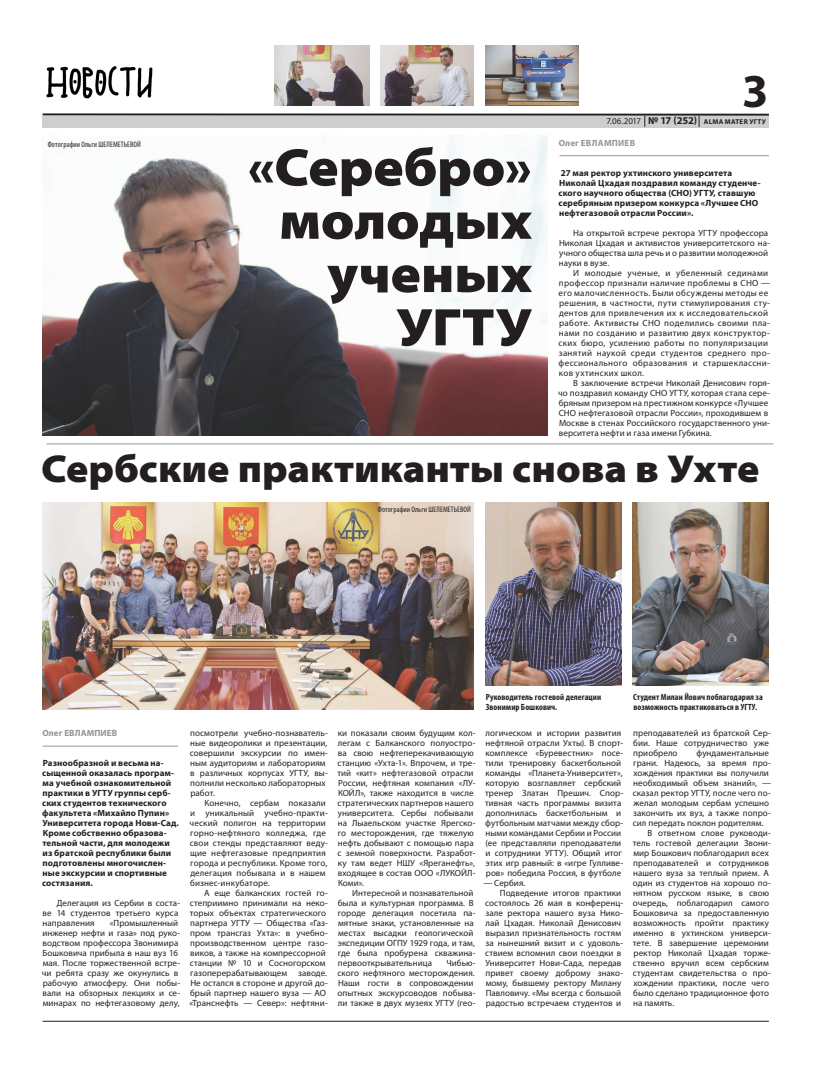
<style>
.page{position:relative;width:820px;height:1078px;background:#fff}
.page>*{position:absolute;margin:0;border:0;box-sizing:border-box;transform-origin:0 0}
.t1{font:900 semi-expanded 53.2px/53.2px "Myriad Pro";letter-spacing:-.005em;color:#231f20;text-align:right}
.t2{font:700 47.4px "Myriad Pro";color:#231f20}
.t3{font:900 semi-expanded 39px "Myriad Pro";color:#231f20}
.t4{font:9px/10px "Myriad Pro";letter-spacing:.005em;color:#231f20}
.t5{font:700 9px/10px "Myriad Pro";letter-spacing:.01em;color:#231f20}
.t6{font:9px/10px "Myriad Pro";letter-spacing:.035em;color:#231f20}
.t7{font:700 condensed 9px/10px "Myriad Pro";letter-spacing:.005em;color:#231f20}
.t8{font:700 9px "Myriad Pro";letter-spacing:.015em;color:#939598}
.t9{font:condensed 8px "Myriad Pro";letter-spacing:.01em;color:#231f20}
.t10{font:700 7px "Myriad Pro";letter-spacing:.04em;color:#231f20}
.s1{font-weight:400;font-size:9px}
.s2{font-size:10.5px}
</style>
<div class="page">
<hr style="left:43px;top:113px;width:725px;height:3px;background:#231f20">
<div style="left:43px;top:116px;width:725px;height:11px;background:#cdced0"></div>
<svg style="left:644px;top:115px;width:1px;height:12px"></svg>
<hr style="left:43px;top:1020px;width:725px;height:1px;background:#231f20">
<img style="left:46px;top:66px;width:107px;height:33px">
<img style="left:274px;top:45px;width:95px;height:60px">
<img style="left:380px;top:45px;width:93px;height:60px">
<img style="left:485px;top:45px;width:93px;height:60px">
<hr style="left:47px;top:443px;width:726px;height:1px;background:#939598">
<img style="left:43px;top:135px;width:504px;height:300px">
<img style="left:42px;top:502px;width:431px;height:207px">
<img style="left:485px;top:502px;width:136px;height:183px">
<img style="left:632px;top:502px;width:135px;height:183px">
<hr style="left:559px;top:155px;width:209px;height:1px;background:#939598">
<hr style="left:43px;top:745px;width:135px;height:1px;background:#939598">
<p class="t9" style="left:48px;top:139px;width:94px">Фотографии Ольги ШЕЛЕМЕТЬЕВОЙ</p>
<h1 class="t1" style="left:247px;top:141px;width:286px">«Серебро» молодых ученых<br>УГТУ</h1>
<h2 class="t2" style="left:741px;top:60px;width:28px">3</h2>
<p class="t10" style="left:606px;top:117px;width:161px"><span class="s1">7.06.2017</span> <span class="s2">№ 17 (252)</span> ALMA MATER УГТУ</p>
<p class="t8" style="left:558px;top:137px;width:78px">Олег ЕВЛАМПИЕВ</p>
<p class="t5" style="left:558px;top:167px;width:203px">27 мая ректор ухтинского университета Николай Цхадая поздравил команду студенче&shy;ского научного общества (СНО) УГТУ, ставшую серебряным призером конкурса «Лучшее СНО нефтегазовой отрасли России».</p>
<p class="t4" style="left:558px;top:227px;width:212px;text-indent:14px">На открытой встрече ректора УГТУ профессора Николая Цхадая и активистов университетского на&shy;учного общества шла речь и о развитии молодежной науки в вузе.</p>
<p class="t6" style="left:558px;top:267px;width:213px;text-indent:15px">И молодые ученые, и убеленный сединами профессор признали наличие проблемы в СНО — его малочисленность. Были обсуждены методы ее решения, в частности, пути стимулирования сту&shy;дентов для привлечения их к исследовательской работе. Активисты СНО поделились своими пла&shy;нами по созданию и развитию двух конструктор&shy;ских бюро, усилению работы по популяризации занятий наукой среди студентов среднего про&shy;фессионального образования и старшеклассни&shy;ков ухтинских школ.</p>
<p class="t4" style="left:558px;top:377px;width:213px;text-indent:15px">В заключение встречи Николай Денисович горя&shy;чо поздравил команду СНО УГТУ, которая стала сере&shy;бряным призером на престижном конкурсе «Лучшее СНО нефтегазовой отрасли России», проходившем в Москве в стенах Российского государственного уни&shy;верситета нефти и газа имени Губкина.</p>
<h3 class="t3" style="left:41px;top:446px;width:719px">Сербские практиканты снова в Ухте</h3>
<p class="t9" style="left:377px;top:504px;width:94px">Фотографии Ольги ШЕЛЕМЕТЬЕВОЙ</p>
<p class="t8" style="left:42px;top:727px;width:76px">Олег ЕВЛАМПИЕВ</p>
<p class="t5" style="left:42px;top:757px;width:138px">Разнообразной и весьма на&shy;сыщенной оказалась програм&shy;ма учебной ознакомительной практики в УГТУ группы серб&shy;ских студентов технического факультета «Михайло Пупин»<br>Университета города Нови-Сад.<br>Кроме собственно образова&shy;тельной части, для молодежи из братской республики были подготовлены многочислен&shy;ные экскурсии и спортивные состязания.</p>
<p class="t4" style="left:42px;top:897px;width:139px;text-indent:14px">Делегация из Сербии в соста&shy;ве 14 студентов третьего курса направления</p>
<p class="t4" style="left:42px;top:917px;width:140px;text-indent:68px">«Промышленный инженер нефти и газа» под руко&shy;водством профессора Звонимира<br>Бошковича прибыла в наш вуз 16 мая. После торжественной встре&shy;чи ребята сразу же окунулись в рабочую атмосферу. Они побы&shy;вали на обзорных лекциях и се&shy;минарах по нефтегазовому делу,</p>
<p class="t4" style="left:190px;top:727px;width:139px">посмотрели учебно-познаватель&shy;ные видеоролики и презентации, совершили экскурсии по имен&shy;ным аудиториям и лабораториям в различных корпусах УГТУ, вы&shy;полнили несколько лабораторных работ.</p>
<p class="t4" style="left:189px;top:797px;width:140px;text-indent:15px">Конечно, сербам показали и уникальный учебно-практи&shy;ческий полигон на территории горно-нефтяного колледжа, где свои стенды представляют веду&shy;щие нефтегазовые предприятия города и республики. Кроме того, делегация побывала и в нашем бизнес-инкубаторе.</p>
<p class="t4" style="left:189px;top:887px;width:140px;text-indent:15px">А еще балканских гостей го&shy;степриимно принимали на неко&shy;торых объектах стратегического партнера УГТУ — Общества «Газ&shy;пром трансгаз Ухта»: в учебно&shy;производственном центре газо&shy;виков, а также на компрессорной станции № 10 и Сосногорском газоперерабатывающем заводе.<br>Не остался в стороне и другой до&shy;брый партнер нашего вуза — АО «Транснефть — Север»: нефтяни-</p>
<p class="t4" style="left:337px;top:727px;width:139px">ки показали своим будущим кол&shy;легам с Балканского полуостро&shy;ва свою нефтеперекачивающую станцию «Ухта-1». Впрочем, и тре&shy;тий «кит» нефтегазовой отрасли<br>России, нефтяная компания «ЛУ-<br>КОЙЛ», также находится в числе стратегических партнеров нашего университета. Сербы побывали на Лыаельском участке Ярегско&shy;го месторождения, где тяжелую нефть добывают с помощью пара с земной поверхности. Разработ&shy;ку там ведет НШУ «Яреганефть», входящее в состав ООО «ЛУКОЙЛ-<br>Коми».</p>
<p class="t4" style="left:338px;top:887px;width:139px;text-indent:14px">Интересной и познавательной была и культурная программа. В городе делегация посетила па&shy;мятные знаки, установленные на местах высадки геологической экспедиции ОГПУ 1929 года, и там, где была пробурена скважина&shy;первооткрывательница</p>
<p class="t4" style="left:337px;top:957px;width:139px;text-indent:109px">Чибью&shy;ского нефтяного месторождения.<br>Наши гости в сопровождении опытных экскурсоводов побыва&shy;ли также в двух музеях УГТУ (гео-</p>
<p class="t7" style="left:485px;top:691px;width:117px">Руководитель гостевой делегации<br>Звонимир Бошкович.</p>
<p class="t7" style="left:633px;top:691px;width:131px">Студент Милан Йович поблагодарил за возможность практиковаться в УГТУ.</p>
<p class="t4" style="left:485px;top:727px;width:139px">логическом и истории развития нефтяной отрасли Ухты). В спорт&shy;комплексе «Буревестник» посе&shy;тили тренировку баскетбольной команды «Планета-Университет», которую возглавляет сербский тренер Златан Прешич. Спор&shy;тивная часть программы визита дополнилась баскетбольным и футбольным матчами между сбор&shy;ными командами Сербии и России (ее представляли преподаватели и сотрудники УГТУ). Общий итог этих игр равный: в «игре Гулливе&shy;ров» победила Россия, в футболе</p>
<p class="t4" style="left:483px;top:877px;width:44px">— Сербия.</p>
<p class="t4" style="left:499px;top:887px;width:123px">Подведение итогов практики</p>
<p class="t4" style="left:485px;top:897px;width:139px">состоялось 26 мая в конференц-</p>
<p class="t4" style="left:485px;top:907px;width:139px">зале ректора нашего вуза Нико-</p>
<p class="t4" style="left:485px;top:917px;width:137px">лай Цхадая. Николай Денисович</p>
<p class="t4" style="left:485px;top:927px;width:137px">выразил признательность гостям</p>
<p class="t4" style="left:485px;top:937px;width:139px">за нынешний визит и с удоволь-</p>
<p class="t4" style="left:485px;top:947px;width:138px">ствием вспомнил свои поездки в</p>
<p class="t4" style="left:485px;top:957px;width:137px">Университет Нови-Сада, передав</p>
<p class="t4" style="left:485px;top:967px;width:139px">привет своему доброму знако-</p>
<p class="t4" style="left:485px;top:977px;width:137px">мому, бывшему ректору Милану</p>
<p class="t4" style="left:485px;top:987px;width:137px">Павловичу. «Мы всегда с большой</p>
<p class="t4" style="left:485px;top:997px;width:137px">радостью встречаем студентов и</p>
<p class="t4" style="left:633px;top:727px;width:139px">преподавателей из братской Сер&shy;бии. Наше сотрудничество уже приобрело</p>
<p class="t4" style="left:696px;top:747px;width:74px">фундаментальные</p>
<p class="t4" style="left:633px;top:757px;width:139px">грани. Надеюсь, за время про-</p>
<p class="t4" style="left:633px;top:767px;width:137px">хождения практики вы получили</p>
<p class="t4" style="left:633px;top:777px;width:139px">необходимый объем знаний», —</p>
<p class="t4" style="left:632px;top:787px;width:139px">сказал ректор УГТУ, после чего по-</p>
<p class="t4" style="left:633px;top:797px;width:137px">желал молодым сербам успешно</p>
<p class="t4" style="left:632px;top:807px;width:139px">закончить их вуз, а также попро-</p>
<p class="t4" style="left:632px;top:817px;width:132px">сил передать поклон родителям.</p>
<p class="t4" style="left:647px;top:827px;width:125px">В ответном слове руководи-</p>
<p class="t4" style="left:632px;top:837px;width:139px">тель гостевой делегации Звони-</p>
<p class="t4" style="left:633px;top:847px;width:137px">мир Бошкович поблагодарил всех</p>
<p class="t4" style="left:633px;top:857px;width:137px">преподавателей и сотрудников</p>
<p class="t4" style="left:633px;top:867px;width:137px">нашего вуза за теплый прием. А</p>
<p class="t4" style="left:632px;top:877px;width:139px">один из студентов на хорошо по-</p>
<p class="t4" style="left:633px;top:887px;width:137px">нятном русском языке, в свою</p>
<p class="t4" style="left:632px;top:897px;width:138px">очередь, поблагодарил самого</p>
<p class="t4" style="left:633px;top:907px;width:137px">Бошковича за предоставленную</p>
<p class="t4" style="left:633px;top:917px;width:137px">возможность пройти практику</p>
<p class="t4" style="left:633px;top:927px;width:139px">именно в ухтинском универси-</p>
<p class="t4" style="left:632px;top:937px;width:137px">тете. В завершение церемонии</p>
<p class="t4" style="left:633px;top:947px;width:139px">ректор Николай Цхадая торже-</p>
<p class="t4" style="left:632px;top:957px;width:137px">ственно вручил всем сербским</p>
<p class="t4" style="left:632px;top:967px;width:139px">студентам свидетельства о про-</p>
<p class="t4" style="left:633px;top:977px;width:137px">хождении практики, после чего</p>
<p class="t4" style="left:633px;top:987px;width:137px">было сделано традиционное фото</p>
<p class="t4" style="left:633px;top:997px;width:43px">на память.</p>
</div>
